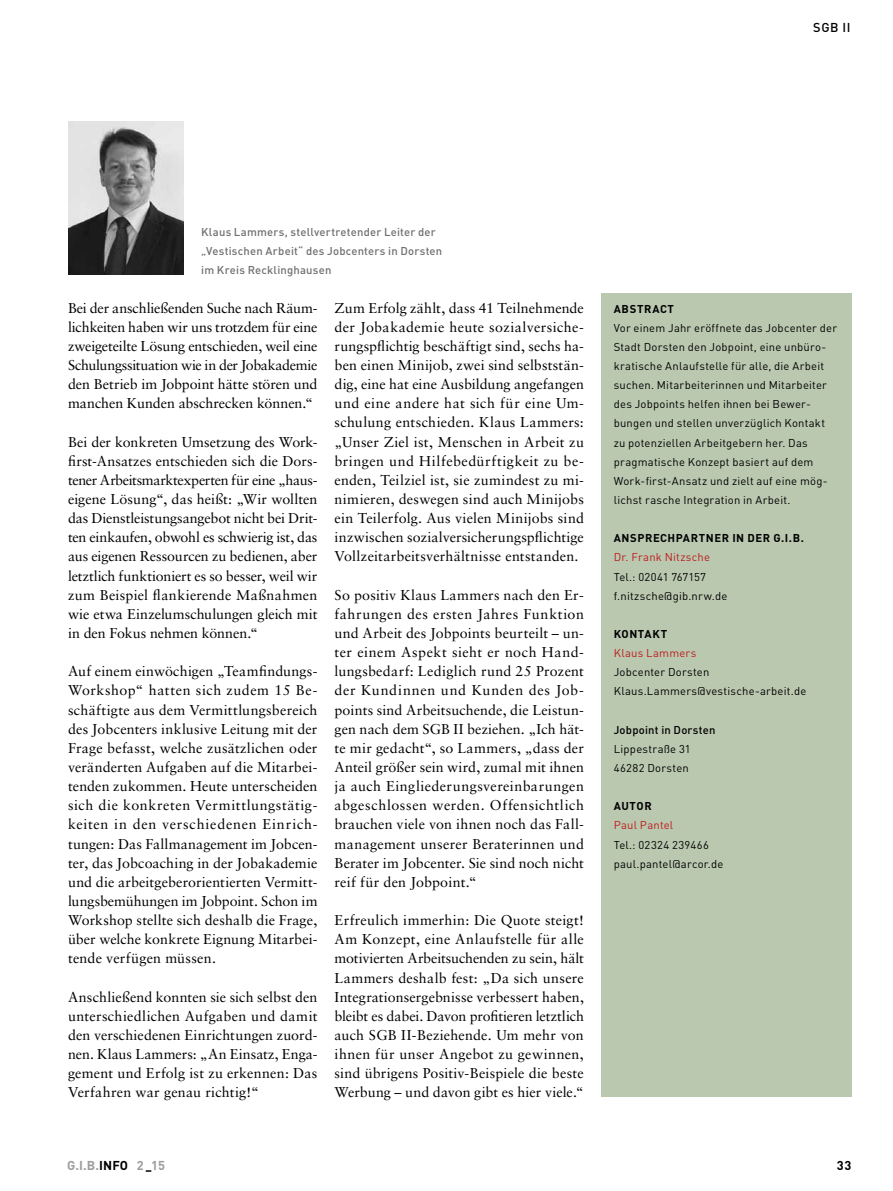
<style>
.page{position:relative;width:893px;height:1191px;background:#fff}
.page>*{position:absolute;margin:0;border:0;box-sizing:border-box;transform-origin:0 0}
._07_Fließtext{font:14.25px/19.2px "Sabon LT";letter-spacing:.01em;color:#000;text-align:justify}
.t1{font:700 12.75px "DIN";letter-spacing:.01em;color:#9d9d9c}
.A_Rubrik{font:500 12.75px "DIN";color:#000}
.t2{font:700 12.75px "DIN";color:#000}
._10_Fließtext_Kasten{font:11.25px/19.2px "DIN";letter-spacing:.02em;color:#000}
._11_Bildzeile{font:500 11.25px/19.2px "DIN";letter-spacing:.02em;color:#706f6f}
._09_Headline_Kasten{font:700 11.25px "DIN";letter-spacing:.05em;color:#000}
._10_Fließtext_Kasten-2{font:11.25px "DIN";letter-spacing:.02em;color:#bd1d1d}
._10_Fließtext_Kasten-3{font:500 11.25px "DIN";letter-spacing:.02em;color:#000}
.s1{color:#000}
</style>
<div class="page">
<img style="left:69px;top:121px;width:115px;height:153px">
<div style="left:601px;top:293px;width:250px;height:804px;background:#bac8b0"></div>
<p class="A_Rubrik" style="left:813px;top:18px;width:39px">SGB II</p>
<p class="_11_Bildzeile" style="left:201px;top:222px;width:243px">Klaus Lammers, stellvertretender Leiter der „Vestischen Arbeit“ des Jobcenters in Dorsten im Kreis Recklinghausen</p>
<p class="_07_Fließtext" style="left:68px;top:298px;width:251px">Bei der anschließenden Suche nach Räum&shy;lichkeiten haben wir uns trotzdem für eine zweigeteilte Lösung entschieden, weil eine Schulungssituation wie in der Jobakademie den Betrieb im Jobpoint hätte stören und manchen Kunden abschrecken können.“</p>
<p class="_07_Fließtext" style="left:68px;top:432px;width:251px">Bei der konkreten Umsetzung des Work&shy;first-Ansatzes entschieden sich die Dors&shy;tener Arbeitsmarktexperten für eine „haus&shy;eigene Lösung“, das heißt: „Wir wollten das Dienstleistungsangebot nicht bei Drit&shy;ten einkaufen, obwohl es schwierig ist, das aus eigenen Ressourcen zu bedienen, aber letztlich funktioniert es so besser, weil wir zum Beispiel flankierende Maßnahmen wie etwa Einzelumschulungen gleich mit in den Fokus nehmen können.“</p>
<p class="_07_Fließtext" style="left:68px;top:661px;width:251px">Auf einem einwöchigen „Teamfindungs-Workshop“ hatten sich zudem 15 Be&shy;schäftigte aus dem Vermittlungsbereich des Jobcenters inklusive Leitung mit der Frage befasst, welche zusätzlichen oder veränderten Aufgaben auf die Mitarbei&shy;tenden zukommen. Heute unterscheiden sich die konkreten Vermittlungstätig&shy;keiten in den verschiedenen Einrich&shy;tungen: Das Fallmanagement im Jobcen&shy;ter, das Jobcoaching in der Jobakademie und die arbeitgeberorientierten Vermitt&shy;lungsbemühungen im Jobpoint. Schon im Workshop stellte sich deshalb die Frage, über welche konkrete Eignung Mitarbei&shy;tende verfügen müssen.</p>
<p class="_07_Fließtext" style="left:68px;top:987px;width:251px">Anschließend konnten sie sich selbst den unterschiedlichen Aufgaben und damit den verschiedenen Einrichtungen zuord&shy;nen. Klaus Lammers: „An Einsatz, Enga&shy;gement und Erfolg ist zu erkennen: Das Verfahren war genau richtig!“</p>
<p class="_07_Fließtext" style="left:334px;top:298px;width:251px">Zum Erfolg zählt, dass 41 Teilnehmende der Jobakademie heute sozialversiche&shy;rungspflichtig beschäftigt sind, sechs ha&shy;ben einen Minijob, zwei sind selbststän&shy;dig, eine hat eine Ausbildung angefangen und eine andere hat sich für eine Um&shy;schulung entschieden. Klaus Lammers: „Unser Ziel ist, Menschen in Arbeit zu bringen und Hilfebedürftigkeit zu be&shy;enden, Teilziel ist, sie zumindest zu mi&shy;nimieren, deswegen sind auch Minijobs ein Teilerfolg. Aus vielen Minijobs sind inzwischen sozialversicherungspflichtige Vollzeitarbeitsverhältnisse entstanden.</p>
<p class="_07_Fließtext" style="left:334px;top:585px;width:251px">So positiv Klaus Lammers nach den Er&shy;fahrungen des ersten Jahres Funktion und Arbeit des Jobpoints beurteilt – un&shy;ter einem Aspekt sieht er noch Hand&shy;lungsbedarf: Lediglich rund 25 Prozent der Kundinnen und Kunden des Job&shy;points sind Arbeitsuchende, die Leistun&shy;gen nach dem SGB II beziehen. „Ich hät&shy;te mir gedacht“, so Lammers, „dass der Anteil größer sein wird, zumal mit ihnen ja auch Eingliederungsvereinbarungen abgeschlossen werden. Offensichtlich brauchen viele von ihnen noch das Fall&shy;management unserer Beraterinnen und Berater im Jobcenter. Sie sind noch nicht reif für den Jobpoint.“</p>
<p class="_07_Fließtext" style="left:334px;top:910px;width:251px">Erfreulich immerhin: Die Quote steigt!<br>Am Konzept, eine Anlaufstelle für alle motivierten Arbeitsuchenden zu sein, hält Lammers deshalb fest: „Da sich unsere Integrationsergebnisse verbessert haben, bleibt es dabei. Davon profitieren letztlich auch SGB II-Beziehende. Um mehr von ihnen für unser Angebot zu gewinnen, sind übrigens Positiv-Beispiele die beste Werbung – und davon gibt es hier viele.“</p>
<p class="_09_Headline_Kasten" style="left:614px;top:301px;width:62px">ABSTRACT</p>
<p class="_10_Fließtext_Kasten" style="left:614px;top:318px;width:225px">Vor einem Jahr eröffnete das Jobcenter der Stadt Dorsten den Jobpoint, eine unbüro&shy;kratische Anlaufstelle für alle, die Arbeit suchen. Mitarbeiterinnen und Mitarbeiter des Jobpoints helfen ihnen bei Bewer&shy;bungen und stellen unverzüglich Kontakt zu potenziellen Arbeitgebern her. Das pragmatische Konzept basiert auf dem Work-first-Ansatz und zielt auf eine mög&shy;lichst rasche Integration in Arbeit.</p>
<p class="_09_Headline_Kasten" style="left:614px;top:531px;width:192px">ANSPRECHPARTNER IN DER G.I.B.</p>
<p class="_10_Fließtext_Kasten-2" style="left:614px;top:550px;width:98px">Dr. Frank Nitzsche</p>
<p class="_10_Fließtext_Kasten" style="left:614px;top:566px;width:94px">Tel.: 02041 767157</p>
<p class="_10_Fließtext_Kasten" style="left:614px;top:585px;width:115px">f.nitzsche@gib.nrw.de</p>
<p class="_09_Headline_Kasten" style="left:614px;top:626px;width:55px">KONTAKT</p>
<p class="_10_Fließtext_Kasten-2" style="left:614px;top:645px;width:84px">Klaus Lammers</p>
<p class="_10_Fließtext_Kasten" style="left:614px;top:662px;width:97px">Jobcenter Dorsten</p>
<p class="_10_Fließtext_Kasten" style="left:614px;top:681px;width:194px">Klaus.Lammers@vestische-arbeit.de</p>
<p class="_10_Fließtext_Kasten-3" style="left:614px;top:722px;width:103px">Jobpoint in Dorsten</p>
<p class="_10_Fließtext_Kasten" style="left:614px;top:739px;width:79px">Lippestraße 31</p>
<p class="_10_Fließtext_Kasten" style="left:614px;top:758px;width:77px">46282 Dorsten</p>
<p class="_09_Headline_Kasten" style="left:614px;top:798px;width:39px">AUTOR</p>
<p class="_10_Fließtext_Kasten-2" style="left:614px;top:818px;width:61px">Paul Pantel</p>
<p class="_10_Fließtext_Kasten" style="left:614px;top:834px;width:97px">Tel.: 02324 239466</p>
<p class="_10_Fließtext_Kasten" style="left:614px;top:853px;width:111px">paul.pantel@arcor.de</p>
<p class="t1" style="left:67px;top:1156px;width:100px">G.I.B.<span class="s1">INFO</span> 2 15</p>
<p class="t2" style="left:837px;top:1156px;width:16px">33</p>
</div>
